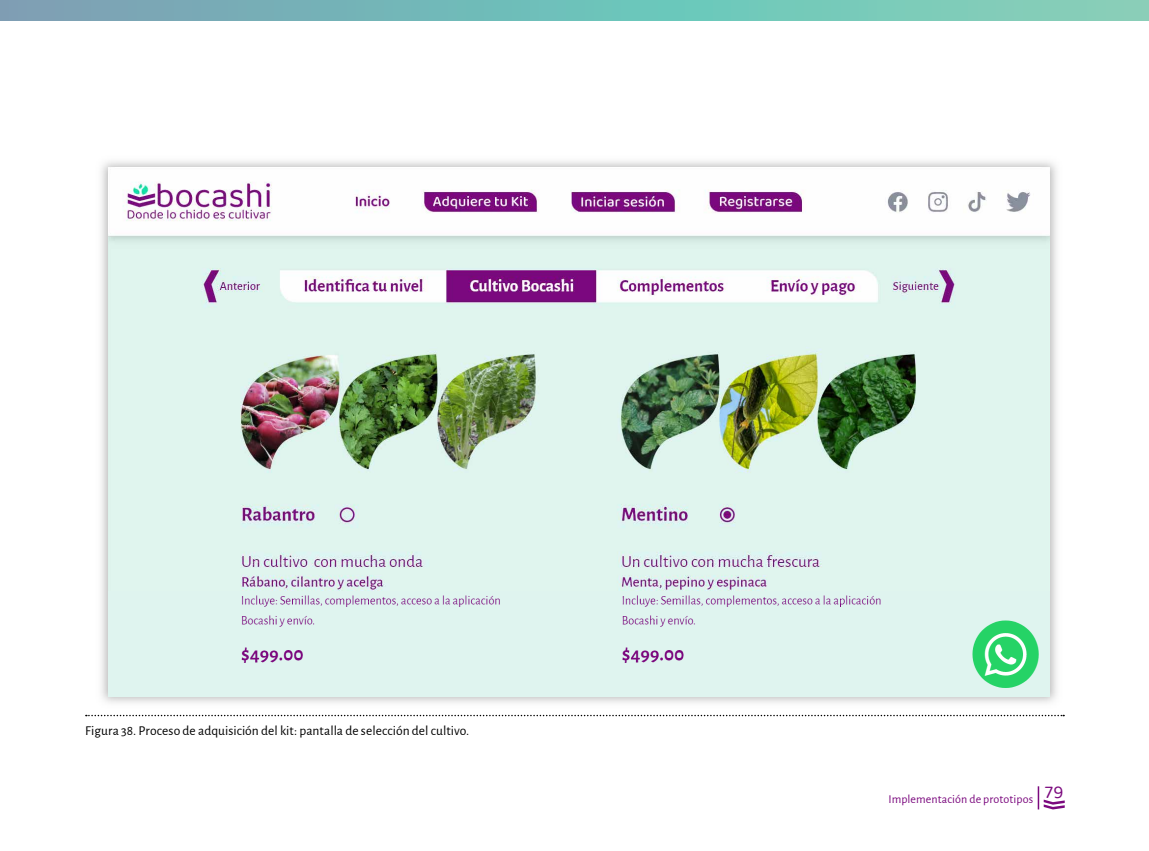
<style>
.page{position:relative;width:1149px;height:851px;background:#fff}
.page>*{position:absolute;margin:0;border:0;box-sizing:border-box;transform-origin:0 0}
.t1{font:18px "Baloo 2";color:#7b097e}
.t2{font:13.5px "Alegreya Sans";letter-spacing:.005em;color:#000}
.t3{font:12px "Alegreya Sans";letter-spacing:.005em;color:#7b097e}
</style>
<div class="page">
<svg style="left:0;top:0;width:1148px;height:21px;background:#77bcb8"></svg>
<svg style="left:86px;top:714px;width:977px;height:2px"></svg>
<svg style="left:1037px;top:786px;width:27px;height:23px"></svg>
<img style="left:101px;top:161px;width:956px;height:542px">
<img style="left:108px;top:167px;width:941px;height:529px">
<p class="t2" style="left:85px;top:721px;width:385px">Figura 38. Proceso de adquisición del kit: pantalla de selección del cultivo.</p>
<p class="t3" style="left:888px;top:790px;width:146px">Implementación de prototipos</p>
<h1 class="t1" style="left:1044px;top:779px;width:20px">79</h1>
</div>
